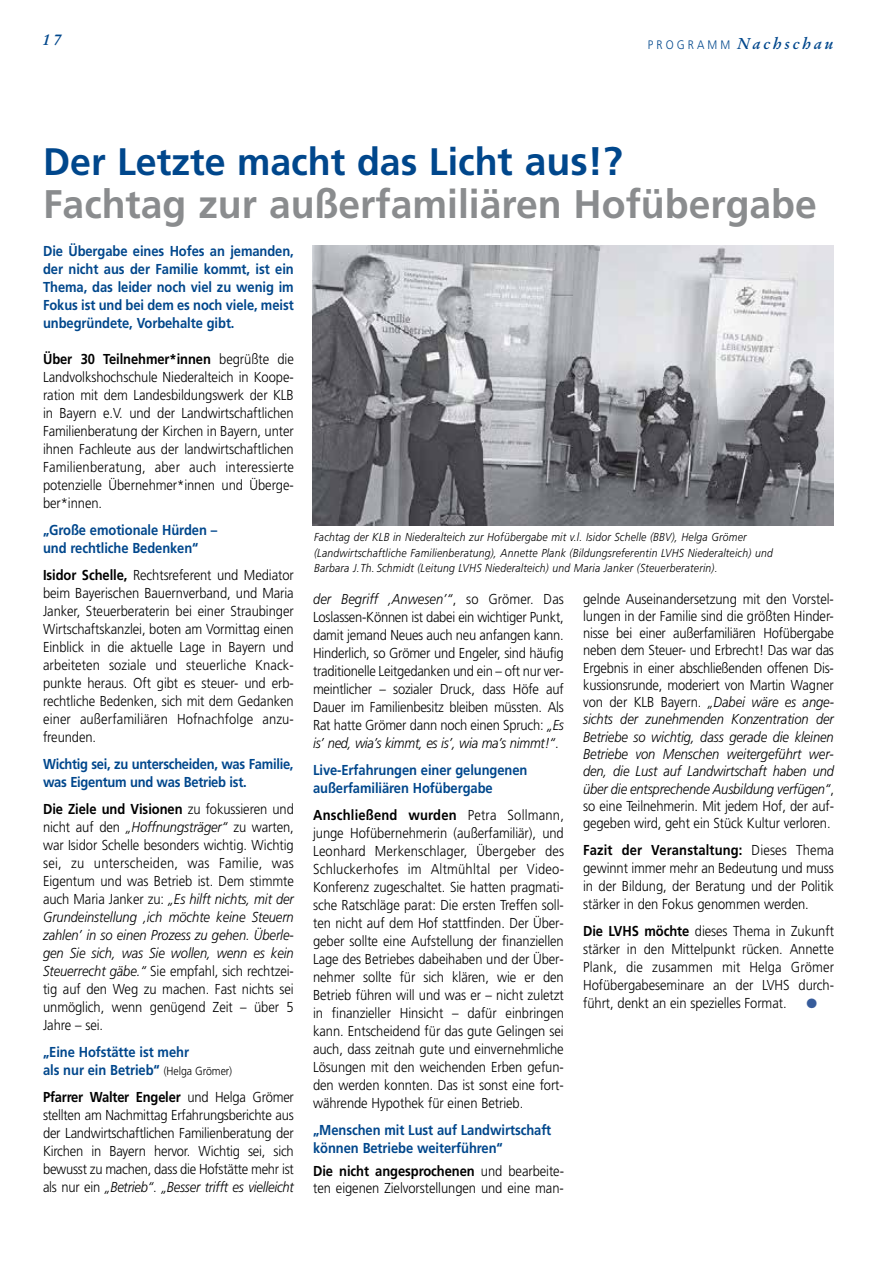
<style>
.page{position:relative;width:893px;height:1263px;background:#fff}
.page>*{position:absolute;margin:0;border:0;box-sizing:border-box;transform-origin:0 0}
.t1{font:700 39.9px "Frutiger";color:#8a8c8e}
.t2{font:700 38.25px "Frutiger";color:#00478c}
.t3{font:15.45px "Gas Med Ita";letter-spacing:.195em;color:#00478c}
.t4{font:300 14.4px/18px "Frutiger";letter-spacing:-.005em;color:#000;text-align:justify;scale:.9 1}
.t5{font:700 14.4px/18px "Frutiger";letter-spacing:-.005em;color:#00478c;scale:.9 1}
.t6{font:13.5px "Zapf Dingbats ITC";color:#375c9b}
.t7{font:italic 300 11.55px/15.8px "Frutiger";letter-spacing:.02em;color:#000;scale:.9 1}
.s1{font-family:"Frutiger";font-weight:300;font-size:12.3px}
.s2{font-size:39.9px}
.s3{font-weight:700}
.s4{font-style:italic}
.s5{font-weight:300;font-size:11.7px;color:#000}
</style>
<div class="page">
<img style="left:313px;top:245px;width:520px;height:280px">
<p class="t3" style="left:42px;top:33px;width:20px">17</p>
<p class="t3" style="left:648px;top:37px;width:187px"><span class="s1">PROGRAMM</span> Nachschau</p>
<h2 class="t2" style="left:43px;top:146px;width:581px">Der Letzte macht das Lich<span class="s2">t aus!?</span></h2>
<h1 class="t1" style="left:43px;top:188px;width:775px">Fachtag zur außerfamiliären Hofübergabe</h1>
<p class="t5" style="left:43px;top:243px;width:280px;text-align:justify">Die Übergabe eines Hofes an jemanden, der nicht aus der Familie kommt, ist ein Thema, das leider noch viel zu wenig im Fokus ist und bei dem es noch viele, meist unbegründete, Vorbehalte gibt.</p>
<p class="t4" style="left:43px;top:351px;width:280px"><span class="s3">Über 30 Teilnehmer*innen</span> begrüßte die Landvolkshochschule Niederalteich in Koope&shy;ration mit dem Landesbildungswerk der KLB in Bayern e.V. und der Landwirtschaftlichen Familienberatung der Kirchen in Bayern, unter ihnen Fachleute aus der landwirtschaftlichen Familienberatung, aber auch interessierte potenzielle Übernehmer*innen und Überge&shy;ber*innen.</p>
<p class="t5" style="left:43px;top:522px;width:195px">„Große emotionale Hürden – und rechtliche Bedenken“</p>
<p class="t4" style="left:43px;top:567px;width:280px"><span class="s3">Isidor Schelle,</span> Rechtsreferent und Mediator beim Bayerischen Bauernverband, und Maria Janker, Steuerberaterin bei einer Straubinger Wirtschaftskanzlei, boten am Vormittag einen Einblick in die aktuelle Lage in Bayern und arbeiteten soziale und steuerliche Knack&shy;punkte heraus. Oft gibt es steuer- und erb&shy;rechtliche Bedenken, sich mit dem Gedanken einer außerfamiliären Hofnachfolge anzu&shy;freunden.</p>
<p class="t5" style="left:43px;top:756px;width:280px">Wichtig sei, zu unterscheiden, was Familie, was Eigentum und was Betrieb ist.</p>
<p class="t4" style="left:43px;top:801px;width:280px"><span class="s3">Die Ziele und Visionen</span> zu fokussieren und nicht auf den <span class="s4">„Hoffnungsträger“</span> zu warten, war Isidor Schelle besonders wichtig. Wichtig sei, zu unterscheiden, was Familie, was Eigentum und was Betrieb ist. Dem stimmte auch Maria Janker zu: <span class="s4">„Es hilft nichts, mit der Grundeinstellung ‚ich möchte keine Steuern zahlen’ in so einen Prozess zu gehen. Überle&shy;gen Sie sich, was Sie wollen, wenn es kein Steuerrecht gäbe.“</span> Sie empfahl, sich rechtzei&shy;tig auf den Weg zu machen. Fast nichts sei unmöglich, wenn genügend Zeit – über 5<br>Jahre – sei.</p>
<p class="t5" style="left:43px;top:1044px;width:212px">„Eine Hofstätte ist mehr<br>als nur ein Betrieb“ <span class="s5">(Helga Grömer)</span></p>
<p class="t4" style="left:43px;top:1089px;width:280px"><span class="s3">Pfarrer Walter Engeler</span> und Helga Grömer stellten am Nachmittag Erfahrungsberichte aus der Landwirtschaftlichen Familienberatung der Kirchen in Bayern hervor. Wichtig sei, sich bewusst zu machen, dass die Hofstätte mehr ist als nur ein <span class="s4">„Betrieb“</span>. <span class="s4">„Besser trifft es vielleicht</span></p>
<p class="t7" style="left:314px;top:530px;width:511px">Fachtag der KLB in Niederalteich zur Hofübergabe mit v.l. Isidor Schelle (BBV), Helga Grömer (Landwirtschaftliche Familienberatung), Annette Plank (Bildungsreferentin LVHS Niederalteich) und<br>Barbara J.Th. Schmidt (Leitung LVHS Niederalteich) und Maria Janker (Steuerberaterin).</p>
<p class="t4" style="left:583px;top:591px;width:280px;line-height:17.2px">gelnde Auseinandersetzung mit den Vorstel&shy;lungen in der Familie sind die größten Hinder&shy;nisse bei einer außerfamiliären Hofübergabe neben dem Steuer- und Erbrecht! Das war das Ergebnis in einer abschließenden offenen Dis&shy;kussionsrunde, moderiert von Martin Wagner von der KLB Bayern. <span class="s4">„Dabei wäre es ange&shy;sichts der zunehmenden Konzentration der Betriebe so wichtig, dass gerade die kleinen Betriebe von Menschen weitergeführt wer&shy;den, die Lust auf Landwirtschaft haben und über die entsprechende Ausbildung verfügen“</span>, so eine Teilnehmerin. Mit jedem Hof, der auf&shy;gegeben wird, geht ein Stück Kultur verloren.</p>
<p class="t4" style="left:583px;top:842px;width:280px"><span class="s3">Fazit der Veranstaltung:</span> Dieses Thema gewinnt immer mehr an Bedeutung und muss in der Bildung, der Beratung und der Politik stärker in den Fokus genommen werden.</p>
<p class="t4" style="left:583px;top:923px;width:280px"><span class="s3">Die LVHS möchte</span> dieses Thema in Zukunft stärker in den Mittelpunkt rücken. Annette Plank, die zusammen mit Helga Grömer Hofübergabeseminare an der LVHS durch&shy;führt, denkt an ein spezielles Format.</p>
<p class="t4" style="left:313px;top:591px;width:280px"><span class="s4">der Begriff ‚Anwesen’“</span>, so Grömer. Das Loslassen-Können ist dabei ein wichtiger Punkt, damit jemand Neues auch neu anfangen kann.<br>Hinderlich, so Grömer und Engeler, sind häufig traditionelle Leitgedanken und ein – oft nur ver&shy;meintlicher – sozialer Druck, dass Höfe auf Dauer im Familienbesitz bleiben müssten. Als Rat hatte Grömer dann noch einen Spruch: <span class="s4">„Es is’ ned, wia’s kimmt, es is’, wia ma’s nimmt!“</span>.</p>
<p class="t5" style="left:313px;top:762px;width:240px">Live-Erfahrungen einer gelungenen außerfamiliären Hofübergabe</p>
<p class="t4" style="left:313px;top:807px;width:280px"><span class="s3">Anschließend wurden</span> Petra Sollmann, junge Hofübernehmerin (außerfamiliär), und Leonhard Merkenschlager, Übergeber des Schluckerhofes im Altmühltal per Video-Konferenz zugeschaltet. Sie hatten pragmati&shy;sche Ratschläge parat: Die ersten Treffen soll&shy;ten nicht auf dem Hof stattfinden. Der Über&shy;geber sollte eine Aufstellung der finanziellen Lage des Betriebes dabeihaben und der Über&shy;nehmer sollte für sich klären, wie er den Betrieb führen will und was er – nicht zuletzt in finanzieller Hinsicht – dafür einbringen kann. Entscheidend für das gute Gelingen sei auch, dass zeitnah gute und einvernehmliche Lösungen mit den weichenden Erben gefun&shy;den werden konnten. Das ist sonst eine fort&shy;währende Hypothek für einen Betrieb.</p>
<p class="t5" style="left:313px;top:1122px;width:266px">„Menschen mit Lust auf Landwirtschaft können Betriebe weiterführen“</p>
<p class="t4" style="left:313px;top:1163px;width:280px;line-height:17.2px"><span class="s3">Die nicht angesprochenen</span> und bearbeite&shy;ten eigenen Zielvorstellungen und eine man-</p>
<p class="t6" style="left:806px;top:996px;width:12px">●</p>
</div>
